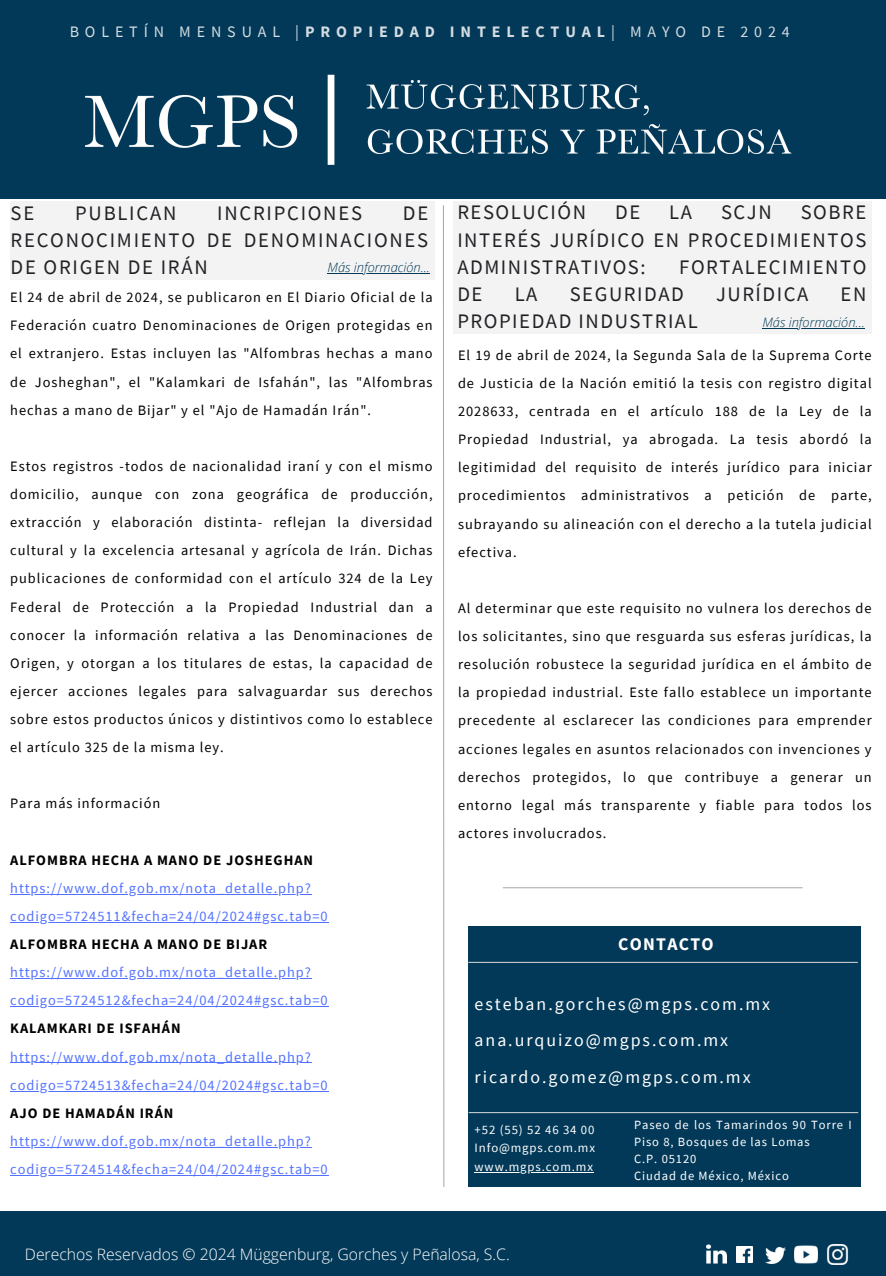
<style>
.page{position:relative;width:886px;height:1276px;background:#fff}
.page>*{position:absolute;margin:0;border:0;box-sizing:border-box;transform-origin:0 0}
.t1{font:20.62px/27.2px "Source Sans Pro";letter-spacing:.075em;color:#232025;text-align:justify}
.t2{font:17.88px/36.5px "Source Sans Pro";letter-spacing:.11em;color:#fff}
.t3{font:700 17.75px "Source Sans Pro";letter-spacing:.07em;color:#fff}
.t4{font:16px "Source Sans Pro";letter-spacing:.37em;color:#fff}
.t5{font:300 15.75px "Open Sans";color:#fff}
.t6{font:14.38px/28.1px "Source Sans Pro";letter-spacing:.065em;color:#000;text-align:justify}
.t7{font:14.38px/28.1px "Source Sans Pro";letter-spacing:.065em;color:#5271ff}
.t8{font:700 14.38px "Source Sans Pro";letter-spacing:.065em;color:#000}
.t9{font:italic 300 13px "Open Sans";color:#033958}
.t10{font:12.75px "Source Sans Pro";letter-spacing:.07em;color:#fff}
.t11{font:12.5px/16.9px "Source Sans Pro";letter-spacing:.07em;color:#fff}
.s1{font-weight:700}
.s2{font-weight:700;color:#000}
</style>
<div class="page">
<div style="left:0;top:0;width:886px;height:199px;background:#033958"></div>
<img style="left:85px;top:74px;width:707px;height:91px">
<div style="left:468px;top:927px;width:392px;height:260px;background:#033958"></div>
<hr style="left:469px;top:962px;width:388px;height:1px;background:#d9d9d9">
<hr style="left:485px;top:1172px;width:109px;height:1px;background:#fff">
<hr style="left:469px;top:1112px;width:389px;height:1px;background:#d9d9d9">
<div style="left:0;top:1211px;width:886px;height:65px;background:#033958"></div>
<img style="left:707px;top:1244px;width:20px;height:20px">
<img style="left:737px;top:1247px;width:16px;height:16px">
<img style="left:826px;top:1244px;width:23px;height:20px">
<img style="left:794px;top:1245px;width:24px;height:19px">
<img style="left:766px;top:1247px;width:19px;height:16px">
<svg style="left:443px;top:205px;width:2px;height:982px"></svg>
<div style="left:11px;top:201px;width:424px;height:79px;background:#f3f3f3"></div>
<hr style="left:10px;top:894px;width:302px;height:1px;background:#5271ff">
<hr style="left:10px;top:922px;width:319px;height:1px;background:#5271ff">
<hr style="left:10px;top:978px;width:302px;height:1px;background:#5271ff">
<hr style="left:10px;top:1006px;width:319px;height:1px;background:#5271ff">
<hr style="left:10px;top:1062px;width:302px;height:1px;background:#5271ff">
<hr style="left:10px;top:1091px;width:319px;height:1px;background:#5271ff">
<hr style="left:10px;top:1147px;width:302px;height:1px;background:#5271ff">
<hr style="left:10px;top:1175px;width:319px;height:1px;background:#5271ff">
<hr style="left:328px;top:273px;width:102px;height:1px;background:#033958">
<div style="left:454px;top:201px;width:418px;height:133px;background:#f3f3f3"></div>
<hr style="left:762px;top:328px;width:103px;height:1px;background:#033958">
<hr style="left:503px;top:887px;width:299px;height:1px;background:#a6a6a6">
<p class="t4" style="left:70px;top:21px;width:722px">BOLETÍN MENSUAL |<span class="s1">PROPIEDAD INTELECTUAL</span>| MAYO DE 2024</p>
<p class="t1" style="left:11px;top:199px;width:25px">SE</p>
<p class="t1" style="left:75px;top:199px;width:103px">PUBLICAN</p>
<p class="t1" style="left:217px;top:199px;width:146px">INCRIPCIONES</p>
<p class="t1" style="left:11px;top:199px;width:419px;text-indent:392px">DE RECONOCIMIENTO DE DENOMINACIONES DE ORIGEN DE IRÁN</p>
<p class="t6" style="left:10px;top:283px;width:424px">El 24 de abril de 2024, se publicaron en El Diario Oficial de la Federación cuatro Denominaciones de Origen protegidas en el extranjero. Estas incluyen las "Alfombras hechas a mano de Josheghan", el "Kalamkari de Isfahán", las "Alfombras hechas a mano de Bijar" y el "Ajo de Hamadán Irán".</p>
<p class="t9" style="left:328px;top:258px;width:104px">Más información...</p>
<p class="t6" style="left:10px;top:452px;width:424px">Estos registros -todos de nacionalidad iraní y con el mismo domicilio, aunque con zona geográfica de producción, extracción y elaboración distinta- reflejan la diversidad cultural y la excelencia artesanal y agrícola de Irán. Dichas publicaciones de conformidad con el artículo 324 de la Ley Federal de Protección a la Propiedad Industrial dan a conocer la información relativa a las Denominaciones de Origen, y otorgan a los titulares de estas, la capacidad de ejercer acciones legales para salvaguardar sus derechos sobre estos productos únicos y distintivos como lo establece el artículo 325 de la misma ley.</p>
<p class="t6" style="left:10px;top:789px;width:152px">Para más información</p>
<h5 class="t8" style="left:10px;top:851px;width:304px">ALFOMBRA HECHA A MANO DE JOSHEGHAN</h5>
<p class="t7" style="left:10px;top:874px;width:302px">https://www.dof.gob.mx/nota_detalle.php?</p>
<p class="t7" style="left:10px;top:902px;width:319px">codigo=5724511&amp;fecha=24/04/2024#gsc.tab=0<br><span class="s2">ALFOMBRA HECHA A MANO DE BIJAR</span></p>
<p class="t7" style="left:10px;top:958px;width:302px">https://www.dof.gob.mx/nota_detalle.php?</p>
<p class="t7" style="left:10px;top:986px;width:319px">codigo=5724512&amp;fecha=24/04/2024#gsc.tab=0<br><span class="s2">KALAMKARI DE ISFAHÁN</span></p>
<p class="t7" style="left:10px;top:1042px;width:319px">https://www.dof.gob.mx/nota_detalle.php? codigo=5724513&amp;fecha=24/04/2024#gsc.tab=0</p>
<p class="t8" style="left:10px;top:1104px;width:165px">AJO DE HAMADÁN IRÁN</p>
<p class="t7" style="left:10px;top:1127px;width:319px">https://www.dof.gob.mx/nota_detalle.php? codigo=5724514&amp;fecha=24/04/2024#gsc.tab=0</p>
<h1 class="t1" style="left:457px;top:198px;width:130px">RESOLUCIÓN</h1>
<h1 class="t1" style="left:615px;top:198px;width:27px">DE</h1>
<h1 class="t1" style="left:669px;top:198px;width:24px">LA</h1>
<h1 class="t1" style="left:721px;top:198px;width:52px">SCJN</h1>
<h1 class="t1" style="left:457px;top:198px;width:410px;text-indent:343px">SOBRE INTERÉS JURÍDICO EN PROCEDIMIENTOS ADMINISTRATIVOS:</h1>
<h1 class="t1" style="left:679px;top:253px;width:189px">FORTALECIMIENTO</h1>
<h1 class="t1" style="left:457px;top:280px;width:27px">DE</h1>
<h1 class="t1" style="left:515px;top:280px;width:24px">LA</h1>
<h1 class="t1" style="left:570px;top:280px;width:116px">SEGURIDAD</h1>
<h1 class="t1" style="left:716px;top:280px;width:94px">JURÍDICA</h1>
<h1 class="t1" style="left:841px;top:280px;width:27px">EN</h1>
<h1 class="t1" style="left:457px;top:307px;width:242px">PROPIEDAD INDUSTRIAL</h1>
<p class="t9" style="left:762px;top:313px;width:104px">Más información...</p>
<p class="t6" style="left:458px;top:341px;width:415px">El 19 de abril de 2024, la Segunda Sala de la Suprema Corte de Justicia de la Nación emitió la tesis con registro digital 2028633, centrada en el artículo 188 de la Ley de la Propiedad Industrial, ya abrogada. La tesis abordó la legitimidad del requisito de interés jurídico para iniciar procedimientos administrativos a petición de parte, subrayando su alineación con el derecho a la tutela judicial efectiva.</p>
<p class="t6" style="left:458px;top:594px;width:415px">Al determinar que este requisito no vulnera los derechos de los solicitantes, sino que resguarda sus esferas jurídicas, la resolución robustece la seguridad jurídica en el ámbito de la propiedad industrial. Este fallo establece un importante precedente al esclarecer las condiciones para emprender acciones legales en asuntos relacionados con invenciones y derechos protegidos, lo que contribuye a generar un entorno legal más transparente y fiable para todos los actores involucrados.</p>
<h5 class="t3" style="left:618px;top:933px;width:97px">CONTACTO</h5>
<h5 class="t2" style="left:475px;top:985px;width:297px">esteban.gorches@mgps.com.mx ana.urquizo@mgps.com.mx ricardo.gomez@mgps.com.mx</h5>
<h5 class="t11" style="left:634px;top:1116px;width:219px">Paseo de los Tamarindos 90 Torre I<br>Piso 8, Bosques de las Lomas</h5>
<h1 class="t11" style="left:634px;top:1150px;width:64px">C.P. 05120</h1>
<p class="t11" style="left:634px;top:1167px;width:156px">Ciudad de México, México</p>
<p class="t10" style="left:475px;top:1121px;width:121px">+52 (55) 52 46 34 00</p>
<h1 class="t10" style="left:475px;top:1140px;width:122px">Info@mgps.com.mx</h1>
<p class="t10" style="left:475px;top:1158px;width:120px">www.mgps.com.mx</p>
<p class="t5" style="left:25px;top:1243px;width:486px">Derechos Reservados © 2024 Müggenburg, Gorches y Peñalosa, S.C.</p>
</div>
